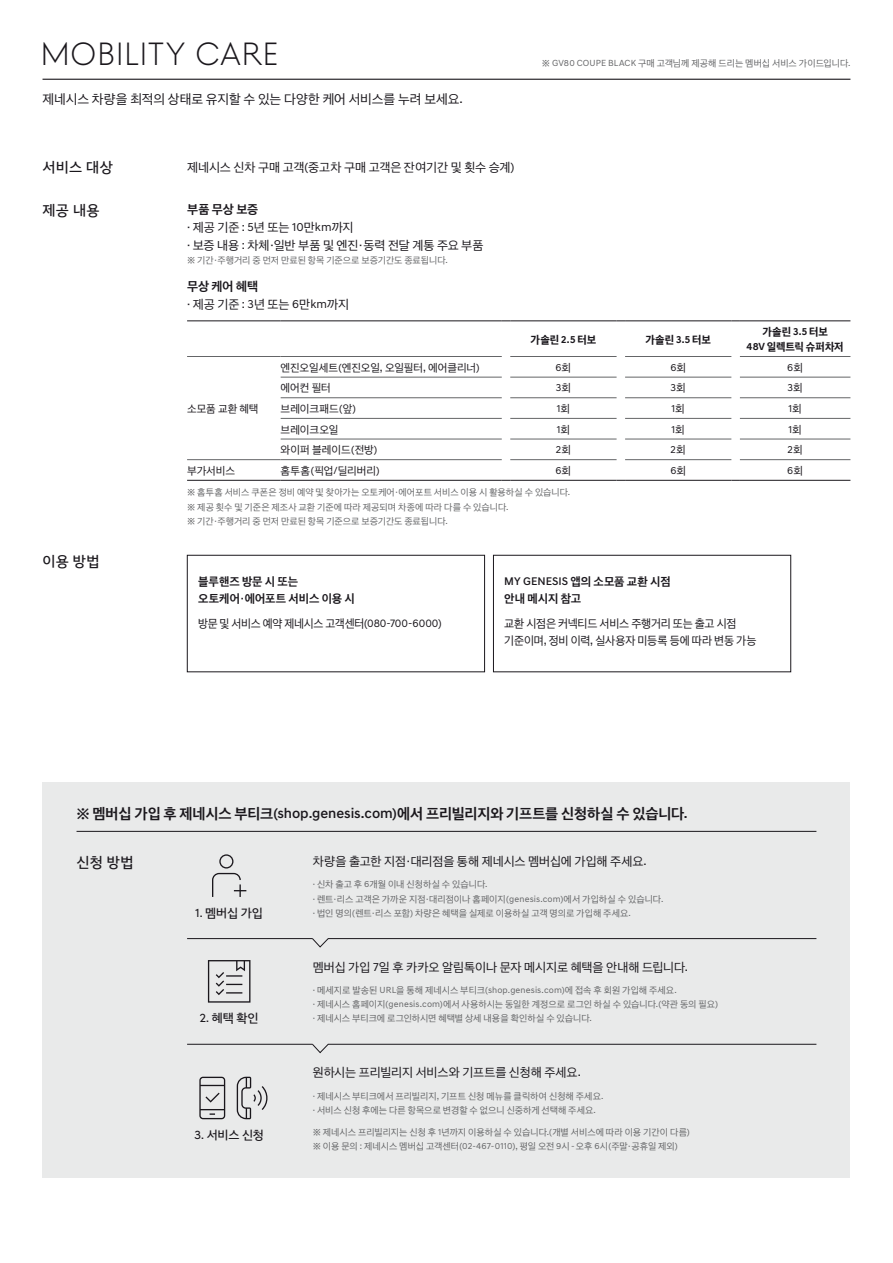
<style>
.page{position:relative;width:893px;height:1263px;background:#fff}
.page>*{position:absolute;margin:0;border:0;box-sizing:border-box;transform-origin:0 0}
.t1{font:300 33px "Genesis Sans Head Global";letter-spacing:.015em;color:#1a171c}
.t2{font:500 14.25px "Genesis Sans Text Global";letter-spacing:-.005em;color:#1a171c}
.t3{font:14.25px "Genesis Sans Head Global";letter-spacing:.02em;color:#1a171c}
.t4{font:12.75px "Genesis Sans Text Global";letter-spacing:-.005em;color:#1a171c}
.t5{font:12px/18px "Genesis Sans Text Global";letter-spacing:-.01em;color:#1a171c}
.t6{font:12px "Genesis Sans Head Global";letter-spacing:-.005em;color:#1a171c}
.t7{font:500 12px "Genesis Sans Text Global";color:#1a171c}
.t8{font:500 11.25px/16.5px "Genesis Sans Text Global";color:#1a171c}
.t9{font:11.25px/16.5px "Genesis Sans Text Global";letter-spacing:-.02em;color:#1a171c}
.t10{font:11.25px "Genesis Sans Text Global";letter-spacing:-.02em;color:#1a171c;scale:.96 1}
.t11{font:10.5px "Genesis Sans Text Global";color:#1a171c}
.t12{font:700 10.5px/15px "Genesis Sans Text Global";letter-spacing:-.005em;color:#1a171c;text-align:center}
.t13{font:9px/14.2px "Genesis Sans Text Global";color:#646567}
</style>
<div class="page">
<hr style="left:43px;top:79px;width:807px;height:1px;background:#1a171c">
<hr style="left:187px;top:356px;width:94px;height:1px;background:#646567">
<hr style="left:281px;top:356px;width:221px;height:1px;background:#646567">
<hr style="left:510px;top:356px;width:107px;height:1px;background:#646567">
<hr style="left:625px;top:356px;width:106px;height:1px;background:#646567">
<hr style="left:740px;top:356px;width:110px;height:1px;background:#646567">
<hr style="left:281px;top:377px;width:221px;height:1px;background:#646567">
<hr style="left:510px;top:377px;width:107px;height:1px;background:#646567">
<hr style="left:625px;top:377px;width:106px;height:1px;background:#646567">
<hr style="left:740px;top:377px;width:110px;height:1px;background:#646567">
<hr style="left:281px;top:397px;width:221px;height:1px;background:#646567">
<hr style="left:510px;top:397px;width:107px;height:1px;background:#646567">
<hr style="left:625px;top:397px;width:106px;height:1px;background:#646567">
<hr style="left:740px;top:397px;width:110px;height:1px;background:#646567">
<hr style="left:281px;top:418px;width:221px;height:1px;background:#646567">
<hr style="left:510px;top:418px;width:107px;height:1px;background:#646567">
<hr style="left:625px;top:418px;width:106px;height:1px;background:#646567">
<hr style="left:740px;top:418px;width:110px;height:1px;background:#646567">
<hr style="left:281px;top:439px;width:221px;height:1px;background:#646567">
<hr style="left:510px;top:439px;width:107px;height:1px;background:#646567">
<hr style="left:625px;top:439px;width:106px;height:1px;background:#646567">
<hr style="left:740px;top:439px;width:110px;height:1px;background:#646567">
<hr style="left:187px;top:459px;width:94px;height:1px;background:#646567">
<hr style="left:281px;top:459px;width:221px;height:1px;background:#646567">
<hr style="left:510px;top:459px;width:107px;height:1px;background:#646567">
<hr style="left:625px;top:459px;width:106px;height:1px;background:#646567">
<hr style="left:740px;top:459px;width:110px;height:1px;background:#646567">
<hr style="left:187px;top:321px;width:94px;height:1px;background:#1a171c">
<hr style="left:281px;top:321px;width:221px;height:1px;background:#1a171c">
<hr style="left:510px;top:321px;width:107px;height:1px;background:#1a171c">
<hr style="left:625px;top:321px;width:106px;height:1px;background:#1a171c">
<hr style="left:740px;top:321px;width:110px;height:1px;background:#1a171c">
<hr style="left:187px;top:480px;width:94px;height:1px;background:#1a171c">
<hr style="left:281px;top:480px;width:221px;height:1px;background:#1a171c">
<hr style="left:510px;top:480px;width:107px;height:1px;background:#1a171c">
<hr style="left:625px;top:480px;width:106px;height:1px;background:#1a171c">
<hr style="left:740px;top:480px;width:110px;height:1px;background:#1a171c">
<div style="left:493px;top:555px;width:298px;height:117px;border:1px solid #1a171c"></div>
<div style="left:187px;top:555px;width:298px;height:117px;border:1px solid #1a171c"></div>
<div style="left:43px;top:782px;width:807px;height:395px;background:#e9eaea"></div>
<hr style="left:77px;top:831px;width:739px;height:1px;background:#1a171c">
<svg style="left:212px;top:854px;width:34px;height:43px"></svg>
<hr style="left:187px;top:938px;width:126px;height:1px;background:#1a171c">
<svg style="left:312px;top:938px;width:505px;height:9px"></svg>
<hr style="left:187px;top:1044px;width:126px;height:1px;background:#1a171c">
<svg style="left:312px;top:1044px;width:505px;height:9px"></svg>
<svg style="left:208px;top:960px;width:42px;height:42px"></svg>
<svg style="left:199px;top:1077px;width:26px;height:42px"></svg>
<svg style="left:237px;top:1077px;width:31px;height:42px"></svg>
<h1 class="t1" style="left:40px;top:31px;width:240px">MOBILITY CARE</h1>
<h3 class="t4" style="left:43px;top:90px;width:422px">제네시스 차량을 최적의 상태로 유지할 수 있는 다양한 케어 서비스를 누려 보세요.</h3>
<p class="t13" style="left:542px;top:57px;width:310px">※ GV80 COUPE BLACK 구매 고객님께 제공해 드리는 멤버십 서비스 가이드입니다.</p>
<h2 class="t3" style="left:43px;top:157px;width:72px">서비스 대상</h2>
<h3 class="t5" style="left:187px;top:158px;width:329px">제네시스 신차 구매 고객(중고차 구매 고객은 잔여기간 및 횟수 승계)</h3>
<h2 class="t3" style="left:43px;top:200px;width:59px">제공 내용</h2>
<h3 class="t7" style="left:187px;top:202px;width:73px">부품 무상 보증</h3>
<h3 class="t5" style="left:187px;top:219px;width:298px">· 제공 기준 : 5년 또는 10만km까지<br>· 보증 내용 : 차체·일반 부품 및 엔진·동력 전달 계통 주요 부품</h3>
<p class="t13" style="left:187px;top:254px;width:262px">※ 기간·주행거리 중 먼저 만료된 항목 기준으로 보증기간도 종료됩니다.</p>
<h3 class="t7" style="left:187px;top:279px;width:72px">무상 케어 혜택</h3>
<h3 class="t5" style="left:187px;top:296px;width:163px">· 제공 기준 : 3년 또는 6만km까지</h3>
<p class="t12" style="left:531px;top:331px;width:67px">가솔린 2.5 터보</p>
<p class="t12" style="left:645px;top:331px;width:67px">가솔린 3.5 터보</p>
<p class="t12" style="left:747px;top:324px;width:99px">가솔린 3.5 터보<br>48V 일렉트릭 슈퍼차저</p>
<p class="t11" style="left:187px;top:401px;width:73px">소모품 교환 혜택</p>
<p class="t11" style="left:281px;top:360px;width:201px">엔진오일세트(엔진오일, 오일필터, 에어클리너)</p>
<p class="t11" style="left:555px;top:360px;width:17px">6회</p>
<p class="t11" style="left:670px;top:360px;width:17px">6회</p>
<p class="t11" style="left:787px;top:360px;width:17px">6회</p>
<p class="t11" style="left:281px;top:380px;width:52px">에어컨 필터</p>
<p class="t11" style="left:556px;top:380px;width:17px">3회</p>
<p class="t11" style="left:671px;top:380px;width:17px">3회</p>
<p class="t11" style="left:787px;top:380px;width:17px">3회</p>
<p class="t11" style="left:281px;top:401px;width:77px">브레이크패드(앞)</p>
<p class="t11" style="left:557px;top:401px;width:15px">1회</p>
<p class="t11" style="left:671px;top:401px;width:15px">1회</p>
<p class="t11" style="left:788px;top:401px;width:15px">1회</p>
<p class="t11" style="left:281px;top:422px;width:59px">브레이크오일</p>
<p class="t11" style="left:557px;top:422px;width:15px">1회</p>
<p class="t11" style="left:671px;top:422px;width:15px">1회</p>
<p class="t11" style="left:788px;top:422px;width:15px">1회</p>
<p class="t11" style="left:281px;top:442px;width:98px">와이퍼 블레이드(전방)</p>
<p class="t11" style="left:556px;top:442px;width:17px">2회</p>
<p class="t11" style="left:671px;top:442px;width:17px">2회</p>
<p class="t11" style="left:787px;top:442px;width:17px">2회</p>
<h2 class="t3" style="left:43px;top:551px;width:59px">이용 방법</h2>
<p class="t11" style="left:187px;top:463px;width:49px">부가서비스</p>
<p class="t11" style="left:281px;top:463px;width:100px">홈투홈(픽업/딜리버리)</p>
<p class="t11" style="left:555px;top:463px;width:17px">6회</p>
<p class="t11" style="left:670px;top:463px;width:17px">6회</p>
<p class="t11" style="left:787px;top:463px;width:17px">6회</p>
<p class="t13" style="left:187px;top:486px;width:385px">※ 홈투홈 서비스 쿠폰은 정비 예약 및 찾아가는 오토케어·에어포트 서비스 이용 시 활용하실 수 있습니다. ※ 제공 횟수 및 기준은 제조사 교환 기준에 따라 제공되며 차종에 따라 다를 수 있습니다.<br>※ 기간·주행거리 중 먼저 만료된 항목 기준으로 보증기간도 종료됩니다.</p>
<p class="t8" style="left:198px;top:573px;width:158px">블루핸즈 방문 시 또는 오토케어·에어포트 서비스 이용 시</p>
<p class="t10" style="left:198px;top:615px;width:255px">방문 및 서비스 예약 제네시스 고객센터(080-700-6000)</p>
<p class="t8" style="left:504px;top:573px;width:168px">MY GENESIS 앱의 소모품 교환 시점 안내 메시지 참고</p>
<p class="t9" style="left:504px;top:616px;width:254px">교환 시점은 커넥티드 서비스 주행거리 또는 출고 시점 기준이며, 정비 이력, 실사용자 미등록 등에 따라 변동 가능</p>
<h2 class="t2" style="left:77px;top:805px;width:613px">※ 멤버십 가입 후 제네시스 부티크(shop.genesis.com)에서 프리빌리지와 기프트를 신청하실 수 있습니다.</h2>
<h2 class="t3" style="left:77px;top:852px;width:59px">신청 방법</h2>
<h3 class="t5" style="left:313px;top:853px;width:335px">차량을 출고한 지점·대리점을 통해 제네시스 멤버십에 가입해 주세요.</h3>
<p class="t13" style="left:313px;top:878px;width:352px">· 신차 출고 후 6개월 이내 신청하실 수 있습니다.<br>· 렌트·리스 고객은 가까운 지점·대리점이나 홈페이지(genesis.com)에서 가입하실 수 있습니다.</p>
<h3 class="t6" style="left:196px;top:904px;width:69px">1. 멤버십 가입</h3>
<p class="t13" style="left:313px;top:906px;width:320px">· 법인 명의(렌트·리스 포함) 차량은 혜택을 실제로 이용하실 고객 명의로 가입해 주세요.</p>
<h3 class="t5" style="left:313px;top:958px;width:377px">멤버십 가입 7일 후 카카오 알림톡이나 문자 메시지로 혜택을 안내해 드립니다.</h3>
<p class="t13" style="left:313px;top:983px;width:407px">· 메세지로 발송된 URL을 통해 제네시스 부티크(shop.genesis.com)에 접속 후 회원 가입해 주세요.<br>· 제네시스 홈페이지(genesis.com)에서 사용하시는 동일한 계정으로 로그인 하실 수 있습니다.(약관 동의 필요)</p>
<h3 class="t6" style="left:200px;top:1010px;width:60px">2. 혜택 확인</h3>
<p class="t13" style="left:313px;top:1012px;width:281px">· 제네시스 부티크에 로그인하시면 혜택별 상세 내용을 확인하실 수 있습니다.</p>
<h3 class="t6" style="left:195px;top:1126px;width:71px">3. 서비스 신청</h3>
<h3 class="t5" style="left:313px;top:1064px;width:270px">원하시는 프리빌리지 서비스와 기프트를 신청해 주세요.</h3>
<p class="t13" style="left:313px;top:1089px;width:292px">· 제네시스 부티크에서 프리빌리지, 기프트 신청 메뉴를 클릭하여 신청해 주세요. · 서비스 신청 후에는 다른 항목으로 변경할 수 없으니 신중하게 선택해 주세요.</p>
<p class="t13" style="left:313px;top:1125px;width:379px">※ 제네시스 프리빌리지는 신청 후 1년까지 이용하실 수 있습니다.(개별 서비스에 따라 이용 기간이 다름) ※ 이용 문의 : 제네시스 멤버십 고객센터(02-467-0110), 평일 오전 9시 - 오후 6시(주말·공휴일 제외)</p>
</div>
